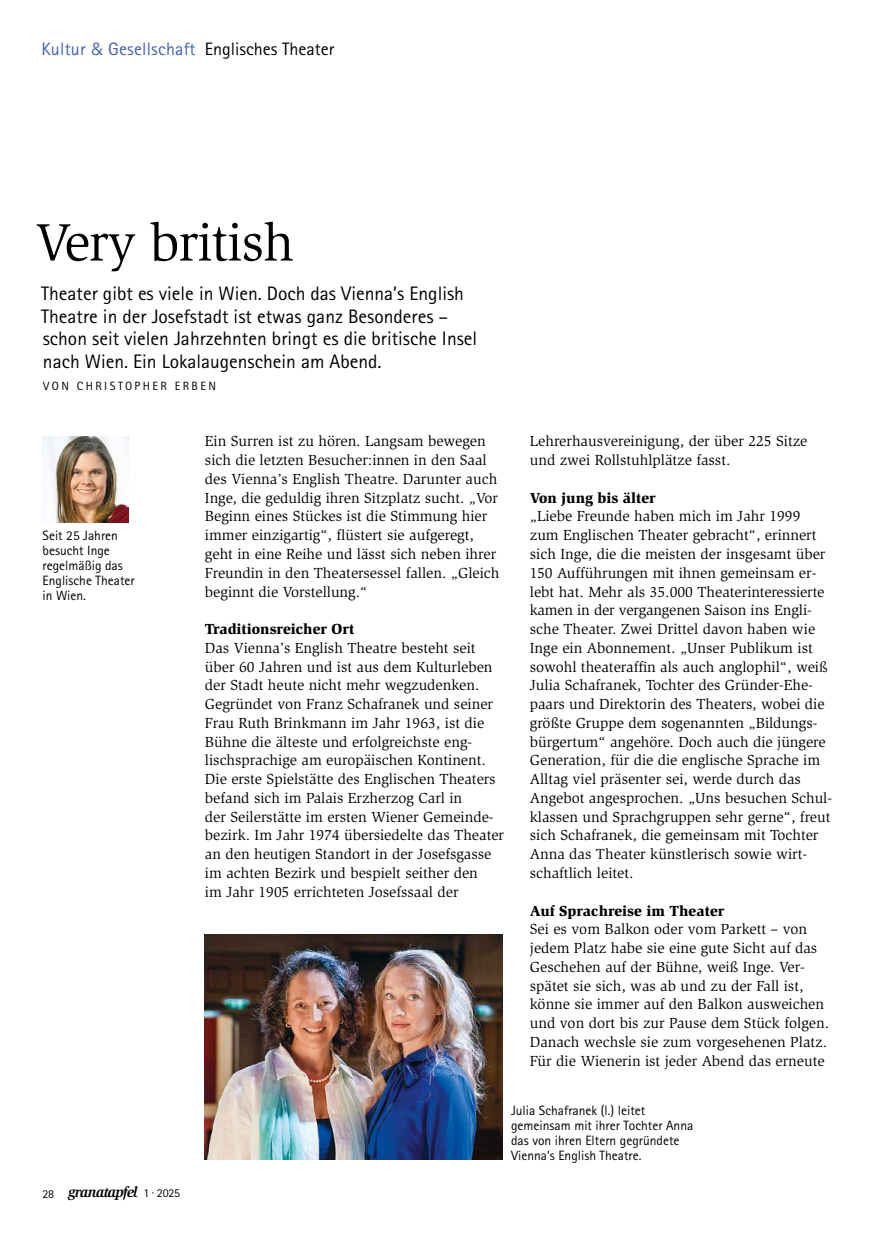
<style>
.page{position:relative;width:876px;height:1234px;background:#fff}
.page>*{position:absolute;margin:0;border:0;box-sizing:border-box;transform-origin:0 0}
.bb_titel_book_verschachtelt{font:54px "Slimbach Std";letter-spacing:-.02em;color:#000}
.bb_vorspann{font:19.5px/22.5px "Rotis Sans Serif Pro";color:#000}
.t1{font:18px "Rotis Sans Serif Pro";letter-spacing:.01em;color:#4161ab}
.bb_fliesstext{font:15px/18.8px "Slimbach Std";color:#000}
.bb_zwiti{font:900 15px "Slimbach Std";color:#000}
.t2{font:italic 700 15px "Slimbach Std";letter-spacing:-.05em;color:#000}
.bb_bildtext{font:13.5px/15px "Rotis Sans Serif Pro";color:#000}
.bb_autor{font:12px "Rotis Sans Serif Pro";letter-spacing:.2em;color:#000}
.s1{font-family:"Avenir Next W1 G";font-size:17.25px}
.s2{color:#000}
.s3{font-family:"Rotis Sans Serif Pro";font-weight:400;font-style:normal;font-size:12px}
</style>
<div class="page">
<img style="left:205px;top:934px;width:298px;height:225px">
<img style="left:43px;top:436px;width:85px;height:86px">
<p class="t1" style="left:41px;top:39px;width:294px">Kultur <span class="s1">&amp;</span> Gesellschaft <span class="s2">Englisches Theater</span></p>
<p class="bb_titel_book_verschachtelt" style="left:35px;top:211px;width:260px">Very british</p>
<p class="bb_vorspann" style="left:41px;top:282px;width:438px">Theater gibt es viele in Wien. Doch das Vienna’s English Theatre in der Josefstadt ist etwas ganz Besonderes – schon seit vielen Jahrzehnten bringt es die britische Insel nach Wien. Ein Lokalaugenschein am Abend.</p>
<p class="bb_autor" style="left:43px;top:379px;width:174px">VON CHRISTOPHER ERBEN</p>
<p class="bb_bildtext" style="left:43px;top:528px;width:94px">Seit 25 Jahren besucht Inge regelmäßig das<br>Englische Theater in Wien.</p>
<p class="bb_fliesstext" style="left:205px;top:432px;width:296px">Ein Surren ist zu hören. Langsam bewegen sich die letzten Besucher:innen in den Saal des Vienna’s English Theatre. Darunter auch Inge, die geduldig ihren Sitzplatz sucht. „Vor Beginn eines Stückes ist die Stimmung hier immer einzigartig“, flüstert sie aufgeregt, geht in eine Reihe und lässt sich neben ihrer Freundin in den Theatersessel fallen. „Gleich beginnt die Vorstellung.“</p>
<p class="bb_zwiti" style="left:205px;top:619px;width:151px">Traditionsreicher Ort</p>
<p class="bb_fliesstext" style="left:205px;top:638px;width:301px">Das Vienna’s English Theatre besteht seit über 60 Jahren und ist aus dem Kulturleben der Stadt heute nicht mehr wegzudenken.<br>Gegründet von Franz Schafranek und seiner Frau Ruth Brinkmann im Jahr 1963, ist die Bühne die älteste und erfolgreichste eng&shy;lischsprachige am europäischen Kontinent.<br>Die erste Spielstätte des Englischen Theaters befand sich im Palais Erzherzog Carl in<br>der Seilerstätte im ersten Wiener Gemeinde&shy;bezirk. Im Jahr 1974 übersiedelte das Theater an den heutigen Standort in der Josefsgasse im achten Bezirk und bespielt seither den<br>im Jahr 1905 errichteten Josefssaal der</p>
<p class="bb_fliesstext" style="left:530px;top:432px;width:279px">Lehrerhausvereinigung, der über 225 Sitze und zwei Rollstuhlplätze fasst.</p>
<p class="bb_zwiti" style="left:530px;top:488px;width:128px">Von jung bis älter</p>
<p class="bb_fliesstext" style="left:530px;top:507px;width:304px">„Liebe Freunde haben mich im Jahr 1999 zum Englischen Theater gebracht“, erinnert sich Inge, die die meisten der insgesamt über 150 Aufführungen mit ihnen gemeinsam er&shy;lebt hat. Mehr als 35.000 Theaterinteressierte kamen in der vergangenen Saison ins Engli&shy;sche Theater. Zwei Drittel davon haben wie Inge ein Abonnement. „Unser Publikum ist sowohl theateraffin als auch anglophil“, weiß Julia Schafranek, Tochter des Gründer-Ehe&shy;paars und Direktorin des Theaters, wobei die größte Gruppe dem sogenannten „Bildungs&shy;bürgertum“ angehöre. Doch auch die jüngere Generation, für die die englische Sprache im Alltag viel präsenter sei, werde durch das Angebot angesprochen. „Uns besuchen Schul&shy;klassen und Sprachgruppen sehr gerne“, freut sich Schafranek, die gemeinsam mit Tochter Anna das Theater künstlerisch sowie wirt&shy;schaftlich leitet.</p>
<p class="bb_zwiti" style="left:530px;top:900px;width:196px">Auf Sprachreise im Theater</p>
<p class="bb_fliesstext" style="left:530px;top:919px;width:301px">Sei es vom Balkon oder vom Parkett – von jedem Platz habe sie eine gute Sicht auf das Geschehen auf der Bühne, weiß Inge. Ver&shy;spätet sie sich, was ab und zu der Fall ist, könne sie immer auf den Balkon ausweichen und von dort bis zur Pause dem Stück folgen.<br>Danach wechsle sie zum vorgesehenen Platz.<br>Für die Wienerin ist jeder Abend das erneute</p>
<p class="t2" style="left:43px;top:1183px;width:139px"><span class="s3">28</span> granatapfel <span class="s3">1 ∙ 2025</span></p>
<p class="bb_bildtext" style="left:511px;top:1102px;width:184px">Julia Schafranek (l.) leitet gemeinsam mit ihrer Tochter Anna das von ihren Eltern gegründete<br>Vienna’s English Theatre.</p>
</div>
